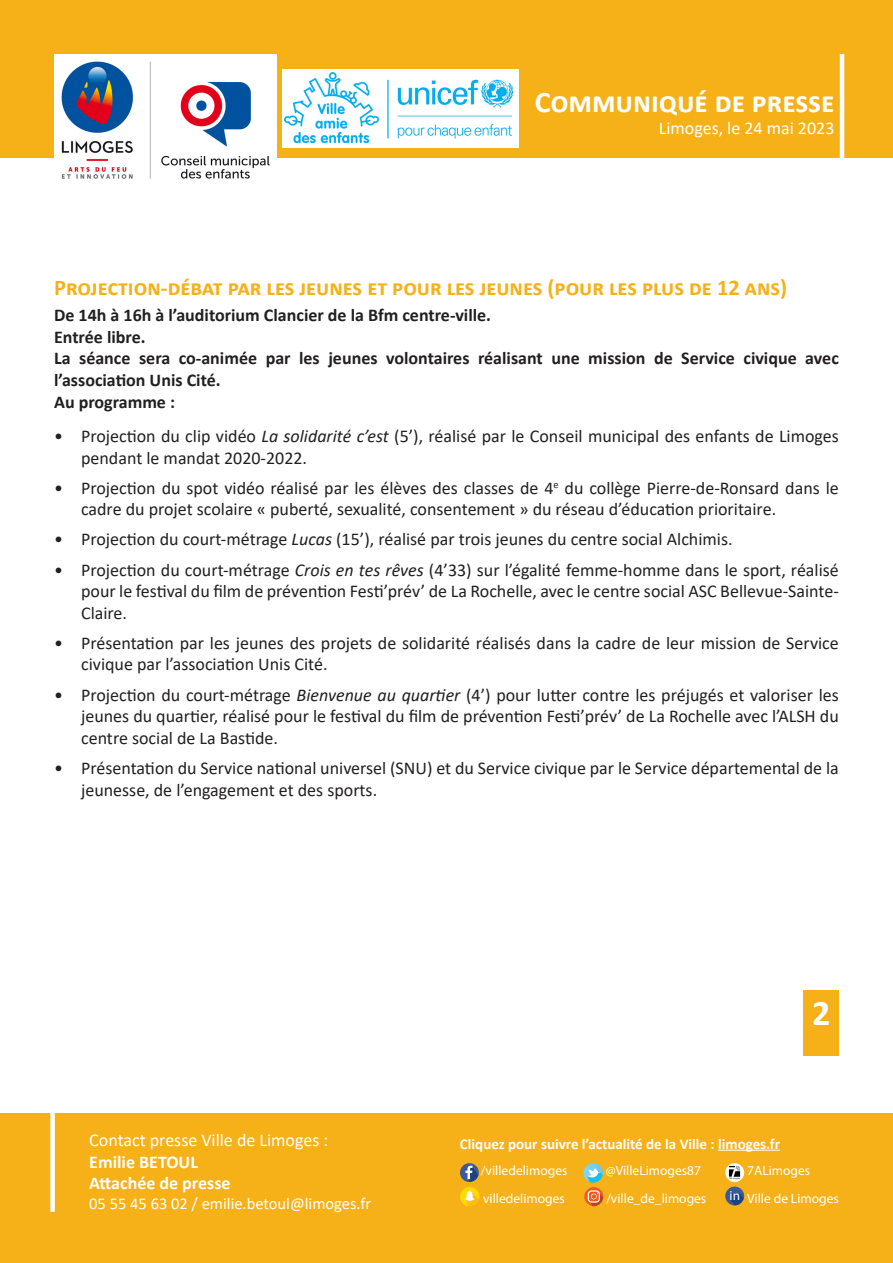
<style>
.page{position:relative;width:893px;height:1263px;background:#fff}
.page>*{position:absolute;margin:0;border:0;box-sizing:border-box;transform-origin:0 0}
.t1{font:700 36px "Calibri";color:#fff}
.t2{font:700 30px "Calibri";color:#fff}
.t3{font:700 22.5px "Calibri";color:#f6b118}
.t4{font:18px/21.6px "Calibri";color:#231f20}
.t5{font:700 18px/21.6px "Calibri";color:#231f20}
.t6{font:18px "Calibri";color:#fff}
.t7{font:700 18px "Calibri";color:#fff}
.t8{font:16.5px "Calibri";color:#fff}
.t9{font:700 15px "Calibri";color:#fff}
.t10{font:13.5px "Myriad Pro";color:#fff}
.t11{font:13.2px "Myriad Pro";color:#fff}
.s1{font-style:italic}
</style>
<div class="page">
<div style="left:804px;top:990px;width:35px;height:66px;background:#f6b118"></div>
<div style="left:0;top:1114px;width:893px;height:149px;background:#f6b118"></div>
<div style="left:50px;top:1100px;width:5px;height:112px;background:#fff"></div>
<hr style="left:718px;top:1150px;width:62px;height:1px;background:#fff">
<svg style="left:460px;top:1163px;width:19px;height:43px"></svg>
<svg style="left:583px;top:1163px;width:20px;height:43px"></svg>
<svg style="left:725px;top:1163px;width:19px;height:19px"></svg>
<svg style="left:728px;top:1166px;width:13px;height:13px"></svg>
<svg style="left:725px;top:1186px;width:19px;height:19px"></svg>
<div style="left:0;top:0;width:893px;height:157px;background:#f6b118"></div>
<hr style="left:840px;top:54px;width:4px;height:112px;background:#fff">
<div style="left:283px;top:69px;width:236px;height:79px;background:#fff"></div>
<img style="left:285px;top:72px;width:228px;height:70px">
<img style="left:54px;top:54px;width:222px;height:125px">
<p class="t2" style="left:535px;top:81px;width:301px">Communiqué de presse</p>
<p class="t6" style="left:659px;top:115px;width:177px">Limoges, le 24 mai 2023</p>
<p class="t3" style="left:54px;top:272px;width:734px">Projection-débat par les jeunes et pour les jeunes (pour les plus de 12 ans)</p>
<p class="t5" style="left:54px;top:304px;width:438px">De 14h à 16h à l’auditorium Clancier de la Bfm centre-ville.</p>
<p class="t5" style="left:54px;top:326px;width:93px">Entrée libre.</p>
<p class="t5" style="left:54px;top:347px;width:786px">La séance sera co-animée par les jeunes volontaires réalisant une mission de Service civique avec l’association Unis Cité.</p>
<p class="t5" style="left:54px;top:391px;width:122px">Au programme :</p>
<p class="t4" style="left:81px;top:425px;width:759px;text-indent:-27px">• Projection du clip vidéo <span class="s1">La solidarité c’est</span> (5’), réalisé par le Conseil municipal des enfants de Limoges pendant le mandat 2020‑2022.</p>
<p class="t4" style="left:81px;top:476px;width:759px;text-indent:-27px">• Projection du spot vidéo réalisé par les élèves des classes de 4<sup>e</sup> du collège Pierre-de-Ronsard dans le cadre du projet scolaire « puberté, sexualité, consentement » du réseau d’éducation prioritaire.</p>
<p class="t4" style="left:54px;top:528px;width:680px">• Projection du court-métrage <span class="s1">Lucas</span> (15’), réalisé par trois jeunes du centre social Alchimis.</p>
<p class="t4" style="left:81px;top:558px;width:759px;text-align:justify;text-indent:-27px">• Projection du court-métrage <span class="s1">Crois en tes rêves</span> (4’33) sur l’égalité femme-homme dans le sport, réalisé pour le festival du film de prévention Festi’prév’ de La Rochelle, avec le centre social ASC Bellevue-Sainte-Claire.</p>
<p class="t4" style="left:81px;top:632px;width:759px;text-indent:-27px">• Présentation par les jeunes des projets de solidarité réalisés dans la cadre de leur mission de Service civique par l’association Unis Cité.</p>
<p class="t4" style="left:81px;top:683px;width:759px;text-align:justify;text-indent:-27px">• Projection du court-métrage <span class="s1">Bienvenue au quartier</span> (4’) pour lutter contre les préjugés et valoriser les jeunes du quartier, réalisé pour le festival du film de prévention Festi’prév’ de La Rochelle avec l’ALSH du centre social de La Bastide.</p>
<p class="t4" style="left:81px;top:757px;width:759px;text-indent:-27px">• Présentation du Service national universel (SNU) et du Service civique par le Service départemental de la jeunesse, de l’engagement et des sports.</p>
<p class="t6" style="left:89px;top:1127px;width:240px">Contact presse Ville de Limoges :</p>
<p class="t7" style="left:89px;top:1149px;width:110px">Emilie BETOUL</p>
<p class="t7" style="left:89px;top:1170px;width:143px">Attachée de presse</p>
<p class="t8" style="left:89px;top:1192px;width:283px">05 55 45 63 02 / emilie.betoul@limoges.fr</p>
<p class="t1" style="left:812px;top:988px;width:20px">2</p>
<p class="t9" style="left:460px;top:1133px;width:322px">Cliquez pour suivre l’actualité de la Ville : limoges.fr</p>
<p class="t10" style="left:606px;top:1162px;width:97px">@VilleLimoges87</p>
<p class="t10" style="left:606px;top:1190px;width:101px">/ville_de_limoges</p>
<p class="t10" style="left:747px;top:1190px;width:93px">Ville de Limoges</p>
<p class="t10" style="left:481px;top:1162px;width:88px">/villedelimoges</p>
<p class="t10" style="left:483px;top:1190px;width:83px">villedelimoges</p>
<p class="t10" style="left:747px;top:1162px;width:65px">7ALimoges</p>
<p class="t11" style="left:730px;top:1187px;width:12px">in</p>
</div>
